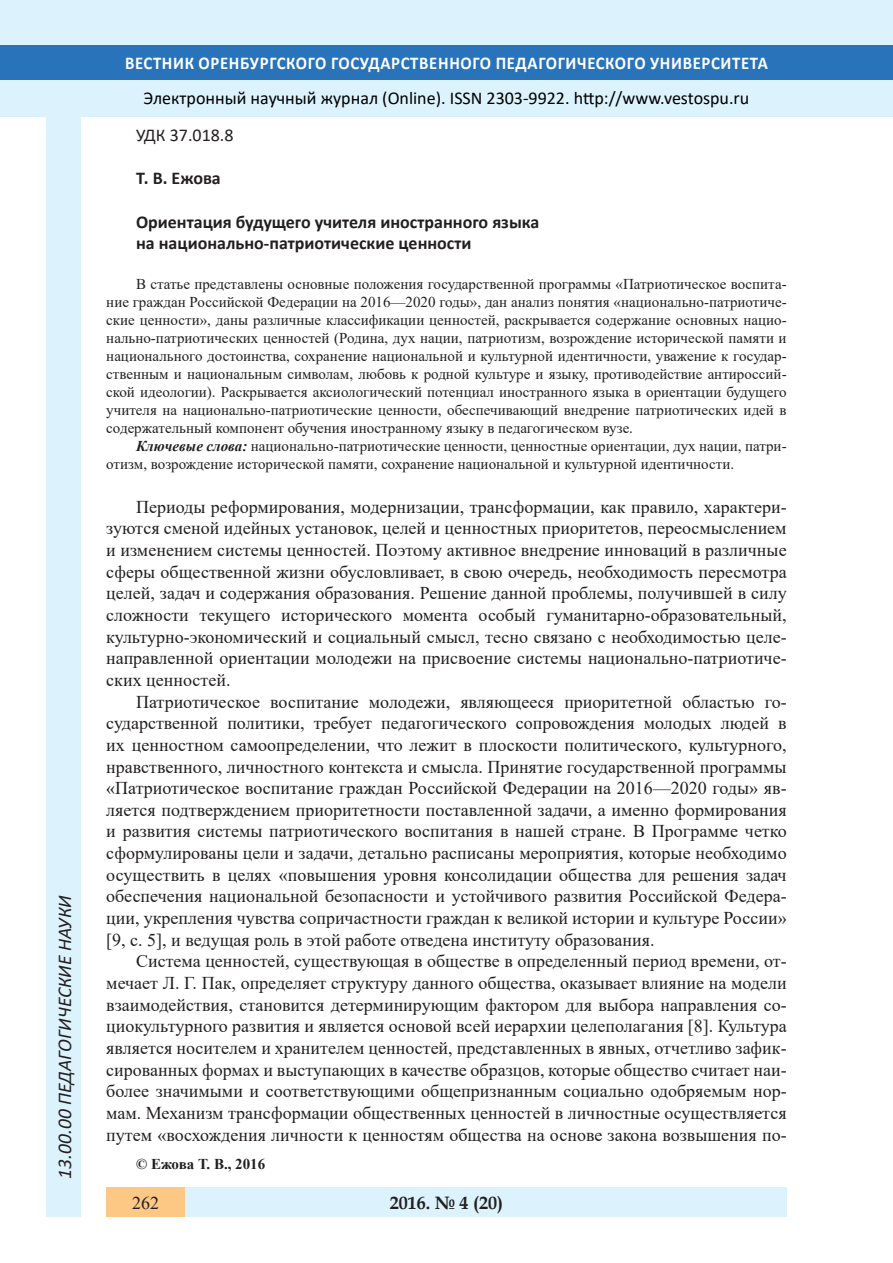
<style>
.page{position:relative;width:893px;height:1263px;background:#fff}
.page>*{position:absolute;margin:0;border:0;box-sizing:border-box;transform-origin:0 0}
.t1{font:italic 19.5px "Calibri";color:#231f20}
.Стиль2{font:18px/21.6px "Times New Roman";color:#231f20;text-align:justify}
.Заголовок_2{font:700 18px "Calibri";color:#231f20}
.t2{font:18px "Calibri";color:#000}
.t3{font:700 18px "Calibri";letter-spacing:.04em;color:#fff;scale:.93 1}
.t4{font:700 18px "Book Antiqua";color:#231f20}
.Заголовок_2-2{font:18px "Calibri";color:#231f20}
.литература{font:15px/18px "Times New Roman";color:#231f20;text-align:justify}
.Стиль2-2{font:700 15px "Times New Roman";color:#231f20}
.s1{font-weight:700;font-style:italic}
</style>
<div class="page">
<div style="left:0;top:0;width:893px;height:116px;background:#dcf2fc"></div>
<div style="left:0;top:45px;width:893px;height:34px;background:#2873ba"></div>
<div style="left:106px;top:1188px;width:681px;height:29px;background:#dcf2fc"></div>
<div style="left:106px;top:1188px;width:79px;height:29px;background:#fdc784"></div>
<div style="left:47px;top:116px;width:34px;height:1101px;background:#dcf2fc"></div>
<p class="t1" style="left:51px;top:1179px;width:285px;rotate:-90deg">13.00.00 ПЕДАГОГИЧЕСКИЕ НАУКИ</p>
<p class="t1" style="left:51px;top:1105px;width:206px;rotate:-90deg">БИОЛОГИЧЕСКИЕ НАУКИ</p>
<p class="t1" style="left:51px;top:1179px;width:11px;rotate:-90deg">0</p>
<p class="t3" style="left:125px;top:50px;width:693px">ВЕСТНИК ОРЕНБУРГСКОГО ГОСУДАРСТВЕННОГО ПЕДАГОГИЧЕСКОГО УНИВЕРСИТЕТА</p>
<p class="t2" style="left:144px;top:85px;width:607px">Электронный научный журнал (Online). ISSN 2303-9922. http://www.vestospu.ru</p>
<p class="t2" style="left:583px;top:85px;width:13px">t</p>
<p class="Заголовок_2-2" style="left:136px;top:123px;width:99px">УДК 37.018.8</p>
<p class="Заголовок_2" style="left:136px;top:166px;width:86px">Т. В. Ежова</p>
<p class="Заголовок_2" style="left:136px;top:209px;width:405px">Ориентация будущего учителя иностранного языка</p>
<p class="Заголовок_2" style="left:136px;top:231px;width:337px">на национально-патриотические ценности</p>
<p class="литература" style="left:106px;top:274px;width:682px;text-indent:30px">В статье представлены основные положения государственной программы «Патриотическое воспита&shy;ние граждан Российской Федерации на 2016—2020 годы», дан анализ понятия «национально-патриотиче&shy;ские ценности», даны различные классификации ценностей, раскрывается содержание основных нацио&shy;нально-патриотических ценностей (Родина, дух нации, патриотизм, возрождение исторической памяти и национального достоинства, сохранение национальной и культурной идентичности, уважение к государ&shy;ственным и национальным символам, любовь к родной культуре и языку, противодействие антироссий&shy;ской идеологии). Раскрывается аксиологический потенциал иностранного языка в ориентации будущего учителя на национально-патриотические ценности, обеспечивающий внедрение патриотических идей в содержательный компонент обучения иностранному языку в педагогическом вузе.</p>
<p class="литература" style="left:106px;top:437px;width:682px;text-indent:30px"><span class="s1">Ключевые слова:</span> национально-патриотические ценности, ценностные ориентации, дух нации, патри&shy;отизм, возрождение исторической памяти, сохранение национальной и культурной идентичности.</p>
<p class="Стиль2" style="left:106px;top:495px;width:682px;text-indent:30px">Периоды реформирования, модернизации, трансформации, как правило, характери&shy;зуются сменой идейных установок, целей и ценностных приоритетов, переосмыслением и изменением системы ценностей. Поэтому активное внедрение инноваций в различные сферы общественной жизни обусловливает, в свою очередь, необходимость пересмотра целей, задач и содержания образования. Решение данной проблемы, получившей в силу сложности текущего исторического момента особый гуманитарно-образовательный, культурно-экономический и социальный смысл, тесно связано с необходимостью целе&shy;направленной ориентации молодежи на присвоение системы национально-патриотиче&shy;ских ценностей.</p>
<p class="Стиль2" style="left:106px;top:690px;width:682px;text-indent:30px">Патриотическое воспитание молодежи, являющееся приоритетной областью го&shy;сударственной политики, требует педагогического сопровождения молодых людей в их ценностном самоопределении, что лежит в плоскости политического, культурного, нравственного, личностного контекста и смысла. Принятие государственной программы «Патриотическое воспитание граждан Российской Федерации на 2016—2020 годы» яв&shy;ляется подтверждением приоритетности поставленной задачи, а именно формирования и развития системы патриотического воспитания в нашей стране. В Программе четко сформулированы цели и задачи, детально расписаны мероприятия, которые необходимо осуществить в целях «повышения уровня консолидации общества для решения задач обеспечения национальной безопасности и устойчивого развития Российской Федера&shy;ции, укрепления чувства сопричастности граждан к великой истории и культуре России» [9, с. 5], и ведущая роль в этой работе отведена институту образования.</p>
<p class="Стиль2" style="left:106px;top:950px;width:682px;text-indent:30px">Система ценностей, существующая в обществе в определенный период времени, от&shy;мечает Л. Г. Пак, определяет структуру данного общества, оказывает влияние на модели взаимодействия, становится детерминирующим фактором для выбора направления со&shy;циокультурного развития и является основой всей иерархии целеполагания [8]. Культура является носителем и хранителем ценностей, представленных в явных, отчетливо зафик&shy;сированных формах и выступающих в качестве образцов, которые общество считает наи&shy;более значимыми и соответствующими общепризнанным социально одобряемым нор&shy;мам. Механизм трансформации общественных ценностей в личностные осуществляется путем «восхождения личности к ценностям общества на основе закона возвышения по-</p>
<p class="Стиль2-2" style="left:136px;top:1153px;width:131px">© Ежова Т. В., 2016</p>
<p class="Стиль2" style="left:132px;top:1191px;width:28px">262</p>
<p class="t4" style="left:390px;top:1190px;width:115px">2016. № 4 (20)</p>
</div>
